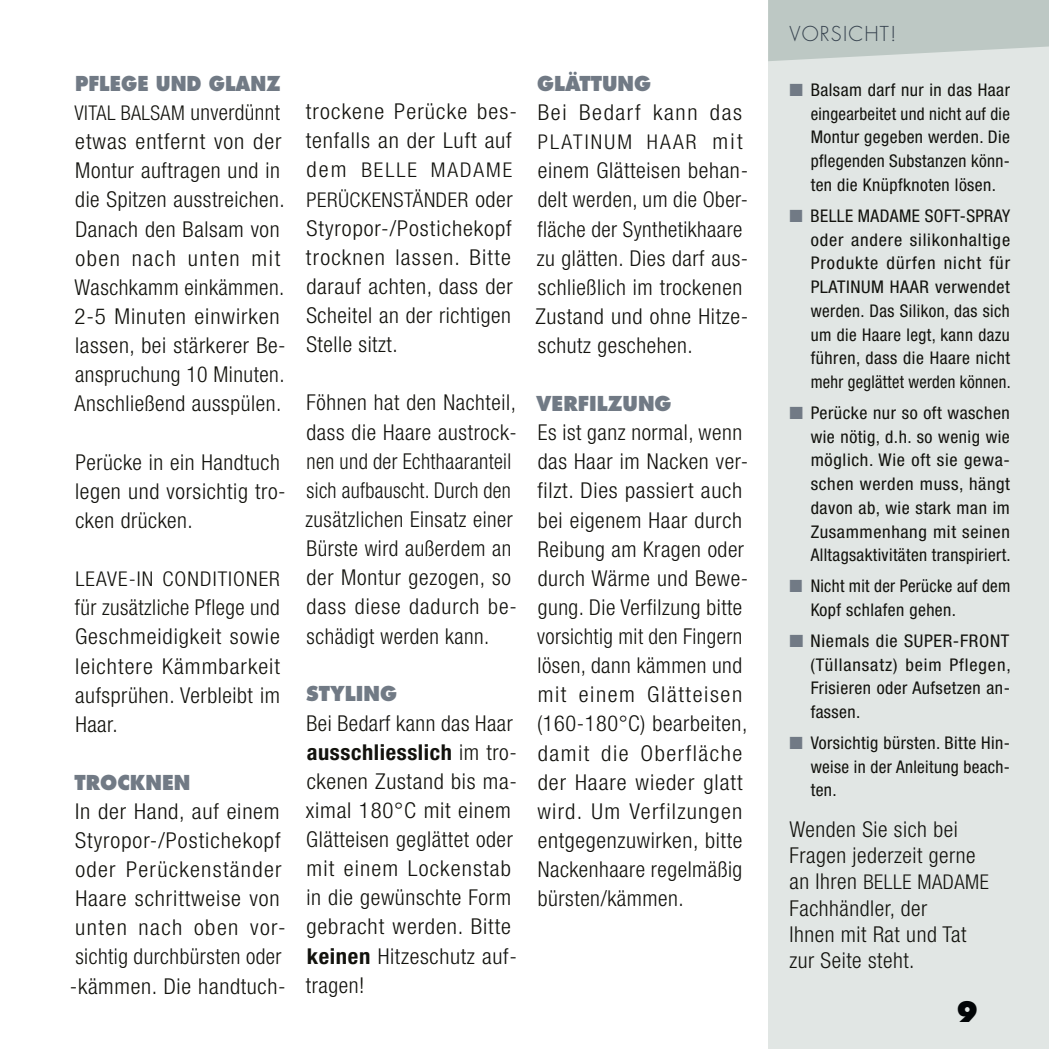
<style>
.page{position:relative;width:1049px;height:1049px;background:#fff}
.page>*{position:absolute;margin:0;border:0;box-sizing:border-box;transform-origin:0 0}
.t1{font:800 27.5px "Futura Std";color:#020507;scale:.95 1}
.t2{font:300 condensed 22px/29px "Helvetica Neue LT Std";letter-spacing:.025em;color:#12120d}
.t3{font:300 condensed 22px/29px "Helvetica Neue LT Std";letter-spacing:.025em;color:#12120d;scale:1.05 1}
.t4{font:300 condensed 22px/29px "Helvetica Neue LT Std";letter-spacing:.045em;color:#12120d;scale:1.05 1}
.t5{font:300 condensed 22px "Helvetica Neue LT Std";letter-spacing:.07em;color:#12120d;scale:1.05 1}
.t6{font:300 condensed 20.25px/29px "Helvetica Neue LT Std";letter-spacing:.04em;color:#12120d;scale:1.05 1}
.t7{font:300 condensed 20.25px "Helvetica Neue LT Std";letter-spacing:.02em;color:#12120d}
.t8{font:300 condensed 20.25px "Helvetica Neue LT Std";letter-spacing:.04em;color:#12120d}
.t9{font:300 condensed 20.25px "Helvetica Neue LT Std";letter-spacing:.1em;color:#12120d;scale:1.05 1}
.t10{font:800 20px "Futura Std";color:#717a85;scale:.95 1}
.t11{font:800 20px "Futura Std";color:#717a85;scale:.91 1}
.t12{font:300 20px "Futura Std";letter-spacing:.06em;color:#36424e}
.t13{font:condensed 17.5px/23.8px "Helvetica Neue LT Std";letter-spacing:.025em;color:#12120d;text-align:justify}
.t14{font:condensed 17.5px/23.8px "Helvetica Neue LT Std";letter-spacing:.025em;color:#12120d;text-align:justify;scale:1.05 1}
.s1{font-size:22px}
.s2{font-weight:700}
.s3{color:#717a85}
</style>
<div class="page">
<div style="left:768px;top:0;width:281px;height:1049px;background:#e1e6e4"></div>
<svg style="left:768px;top:0;width:281px;height:61px;background:#c1cbc7"></svg>
<p class="t11" style="left:75px;top:71px;width:227px">PFLEGE UND GLANZ</p>
<p class="t7" style="left:75px;top:101px;width:207px">VITAL BALSAM <span class="s1">unverdünnt</span></p>
<p class="t3" style="left:74px;top:127px;width:203px">etwas entfernt von der<br>Montur auftragen und in die Spitzen ausstreichen.<br>Danach den Balsam von oben nach unten mit<br>Waschkamm einkämmen.<br>2-5 Minuten einwirken lassen, bei stärkerer Be&shy;anspruchung 10 Minuten.<br>Anschließend ausspülen.</p>
<p class="t2" style="left:75px;top:447px;width:212px">Perücke in ein Handtuch legen und vorsichtig tro&shy;cken drücken.</p>
<p class="t6" style="left:75px;top:564px;width:196px">LEAVE-IN CONDITIONER</p>
<p class="t2" style="left:75px;top:593px;width:207px;text-align:justify">für zusätzliche Pflege und Geschmeidigkeit sowie leichtere Kämmbarkeit aufsprühen. Verbleibt im Haar.</p>
<p class="t10" style="left:75px;top:769px;width:124px">TROCKNEN</p>
<p class="t3" style="left:70px;top:796px;width:207px">In der Hand, auf einem<br>Styropor-/Postichekopf oder Perückenständer<br>Haare schrittweise von unten nach oben vor&shy;sichtig durchbürsten oder -kämmen. Die handtuch-</p>
<p class="t4" style="left:306px;top:97px;width:203px">trockene Perücke bes&shy;tenfalls an der Luft auf</p>
<p class="t6" style="left:306px;top:156px;width:198px"><span class="s1">dem</span> BELLE MADAME<br>PERÜCKENSTÄNDER <span class="s1">oder</span></p>
<p class="t3" style="left:306px;top:213px;width:199px;text-align:justify">Styropor-/Postichekopf trocknen lassen. Bitte darauf achten, dass der Scheitel an der richtigen Stelle sitzt.</p>
<p class="t2" style="left:305px;top:388px;width:213px">Föhnen hat den Nachteil, dass die Haare austrock&shy;nen und der Echthaaranteil sich aufbauscht. Durch den zusätzlichen Einsatz einer<br>Bürste wird außerdem an der Montur gezogen, so dass diese dadurch be&shy;schädigt werden kann.</p>
<p class="t10" style="left:306px;top:681px;width:97px">STYLING</p>
<p class="t2" style="left:306px;top:708px;width:213px">Bei Bedarf kann das Haar <span class="s2">ausschliesslich</span> im tro&shy;ckenen Zustand bis ma&shy;ximal 180°C mit einem<br>Glätteisen geglättet oder mit einem Lockenstab in die gewünschte Form gebracht werden. Bitte <span class="s2">keinen</span> Hitzeschutz auf&shy;tragen!</p>
<p class="t10" style="left:537px;top:71px;width:121px">GLÄTTUNG</p>
<p class="t5" style="left:538px;top:100px;width:196px">Bei Bedarf kann das</p>
<p class="t9" style="left:538px;top:130px;width:196px">PLATINUM HAAR <span class="s1">mit</span></p>
<p class="t2" style="left:535px;top:156px;width:214px">einem Glätteisen behan&shy;delt werden, um die Ober&shy;fläche der Synthetikhaare zu glätten. Dies darf aus&shy;schließlich im trockenen<br>Zustand und ohne Hitze&shy;schutz geschehen.</p>
<p class="t10" style="left:536px;top:391px;width:144px">VERFILZUNG</p>
<p class="t2" style="left:537px;top:418px;width:213px">Es ist ganz normal, wenn das Haar im Nacken ver&shy;filzt. Dies passiert auch bei eigenem Haar durch<br>Reibung am Kragen oder durch Wärme und Bewe&shy;gung. Die Verfilzung bitte vorsichtig mit den Fingern lösen, dann kämmen und mit einem Glätteisen (160-180°C) bearbeiten, damit die Oberfläche der Haare wieder glatt wird. Um Verfilzungen entgegenzuwirken, bitte<br>Nackenhaare regelmäßig bürsten/kämmen.</p>
<p class="t12" style="left:789px;top:22px;width:109px">VORSICHT!</p>
<p class="t13" style="left:811px;top:78px;width:201px;text-indent:-21px"><span class="s3">■</span> Balsam darf nur in das Haar eingearbeitet und nicht auf die Montur gegeben werden. Die pflegenden Substanzen könn&shy;ten die Knüpfknoten lösen.</p>
<p class="t13" style="left:811px;top:204px;width:202px;text-indent:-21px"><span class="s3">■</span> BELLE MADAME SOFT-SPRAY oder andere silikonhaltige Produkte dürfen nicht für PLATINUM HAAR verwendet werden. Das Silikon, das sich um die Haare legt, kann dazu führen, dass die Haare nicht mehr geglättet werden können.</p>
<p class="t13" style="left:811px;top:401px;width:202px;text-indent:-21px"><span class="s3">■</span> Perücke nur so oft waschen wie nötig, d.h. so wenig wie möglich. Wie oft sie gewa&shy;schen werden muss, hängt davon ab, wie stark man im Zusammenhang mit seinen Alltagsaktivitäten transpiriert.</p>
<p class="t13" style="left:811px;top:574px;width:201px;text-indent:-21px"><span class="s3">■</span> Nicht mit der Perücke auf dem<br>Kopf schlafen gehen.</p>
<p class="t14" style="left:811px;top:629px;width:192px;text-indent:-21px"><span class="s3">■</span> Niemals die SUPER-FRONT (Tüllansatz) beim Pflegen, Frisieren oder Aufsetzen an&shy;fassen.</p>
<p class="t13" style="left:811px;top:731px;width:201px;text-indent:-21px"><span class="s3">■</span> Vorsichtig bürsten. Bitte Hin&shy;weise in der Anleitung beach&shy;ten.</p>
<p class="t2" style="left:789px;top:816px;width:188px;line-height:26.2px">Wenden Sie sich bei<br>Fragen jederzeit gerne</p>
<p class="t8" style="left:789px;top:870px;width:201px"><span class="s1">an Ihren</span> BELLE MADAME</p>
<p class="t2" style="left:789px;top:894px;width:179px;line-height:26.2px">Fachhändler, der<br>Ihnen mit Rat und Tat zur Seite steht.</p>
<p class="t1" style="left:956px;top:994px;width:24px">9</p>
</div>
